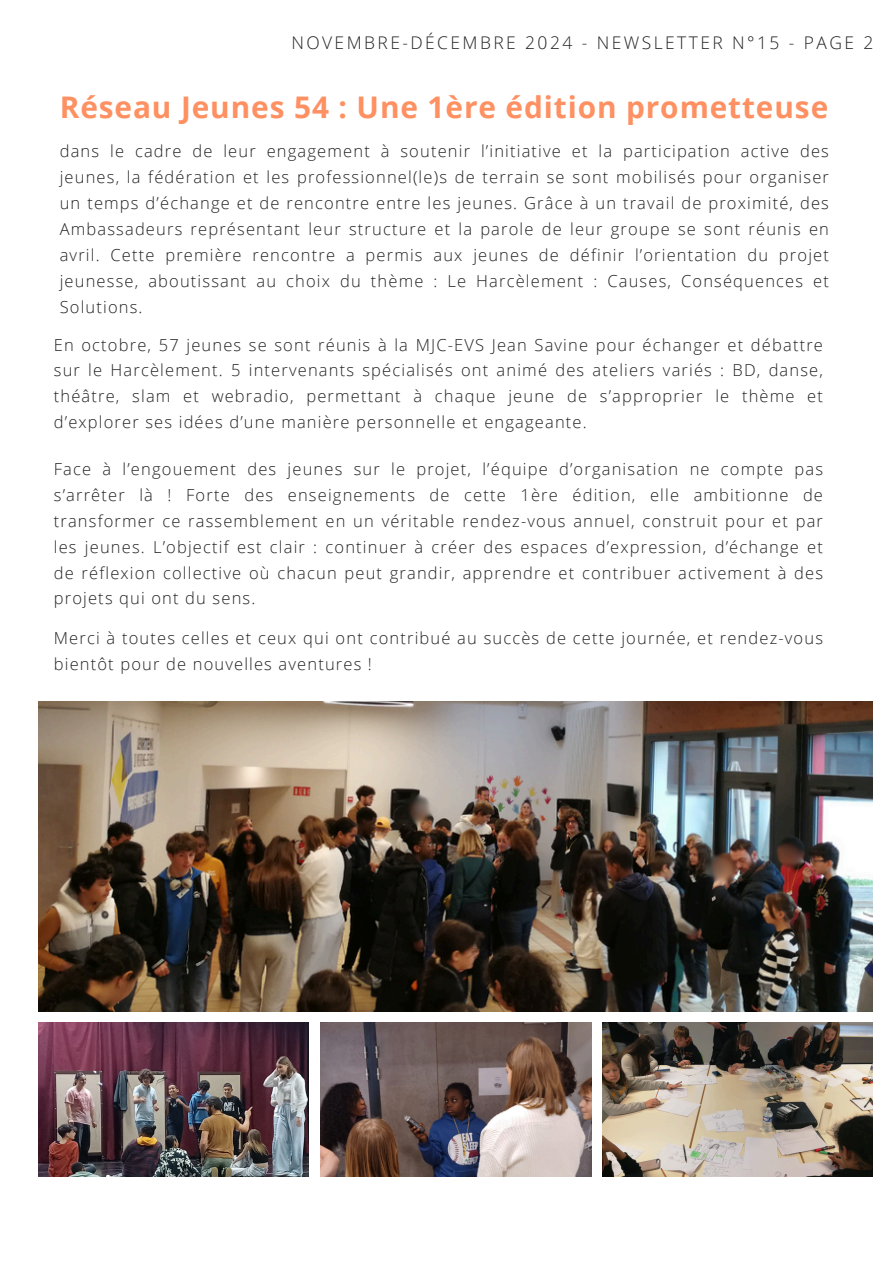
<style>
.page{position:relative;width:894px;height:1264px;background:#fff}
.page>*{position:absolute;margin:0;border:0;box-sizing:border-box;transform-origin:0 0}
.t1{font:700 29.85px "Open Sans";letter-spacing:.03em;color:#fe9061}
.t2{font:300 17.4px "Open Sans";letter-spacing:.14em;color:#222}
.t3{font:300 16.5px/25.8px "Open Sans";letter-spacing:.07em;color:#222;text-align:justify}
</style>
<div class="page">
<img style="left:39px;top:1022px;width:270px;height:154px">
<img style="left:320px;top:1022px;width:271px;height:154px">
<img style="left:602px;top:1022px;width:270px;height:154px">
<img style="left:39px;top:702px;width:833px;height:309px">
<h2 class="t2" style="left:291px;top:31px;width:583px">NOVEMBRE-DÉCEMBRE 2024 - NEWSLETTER N°15 - PAGE 2</h2>
<h1 class="t1" style="left:60px;top:86px;width:769px">Réseau Jeunes 54 : Une 1ère édition prometteuse</h1>
<p class="t3" style="left:60px;top:138px;width:770px">dans le cadre de leur engagement à soutenir l’initiative et la participation active des jeunes, la fédération et les professionnel(le)s de terrain se sont mobilisés pour organiser un temps d’échange et de rencontre entre les jeunes. Grâce à un travail de proximité, des Ambassadeurs représentant leur structure et la parole de leur groupe se sont réunis en avril. Cette première rencontre a permis aux jeunes de définir l’orientation du projet jeunesse, aboutissant au choix du thème : Le Harcèlement : Causes, Conséquences et Solutions.</p>
<p class="t3" style="left:54px;top:331px;width:770px">En octobre, 57 jeunes se sont réunis à la MJC-EVS Jean Savine pour échanger et débattre sur le Harcèlement. 5 intervenants spécialisés ont animé des ateliers variés : BD, danse, théâtre, slam et webradio, permettant à chaque jeune de s’approprier le thème et d’explorer ses idées d’une manière personnelle et engageante.</p>
<p class="t3" style="left:54px;top:455px;width:770px">Face à l’engouement des jeunes sur le projet, l’équipe d’organisation ne compte pas s’arrêter là ! Forte des enseignements de cette 1ère édition, elle ambitionne de transformer ce rassemblement en un véritable rendez-vous annuel, construit pour et par les jeunes. L’objectif est clair : continuer à créer des espaces d’expression, d’échange et de réflexion collective où chacun peut grandir, apprendre et contribuer activement à des projets qui ont du sens.</p>
<p class="t3" style="left:54px;top:625px;width:770px">Merci à toutes celles et ceux qui ont contribué au succès de cette journée, et rendez-vous bientôt pour de nouvelles aventures !</p>
</div>
